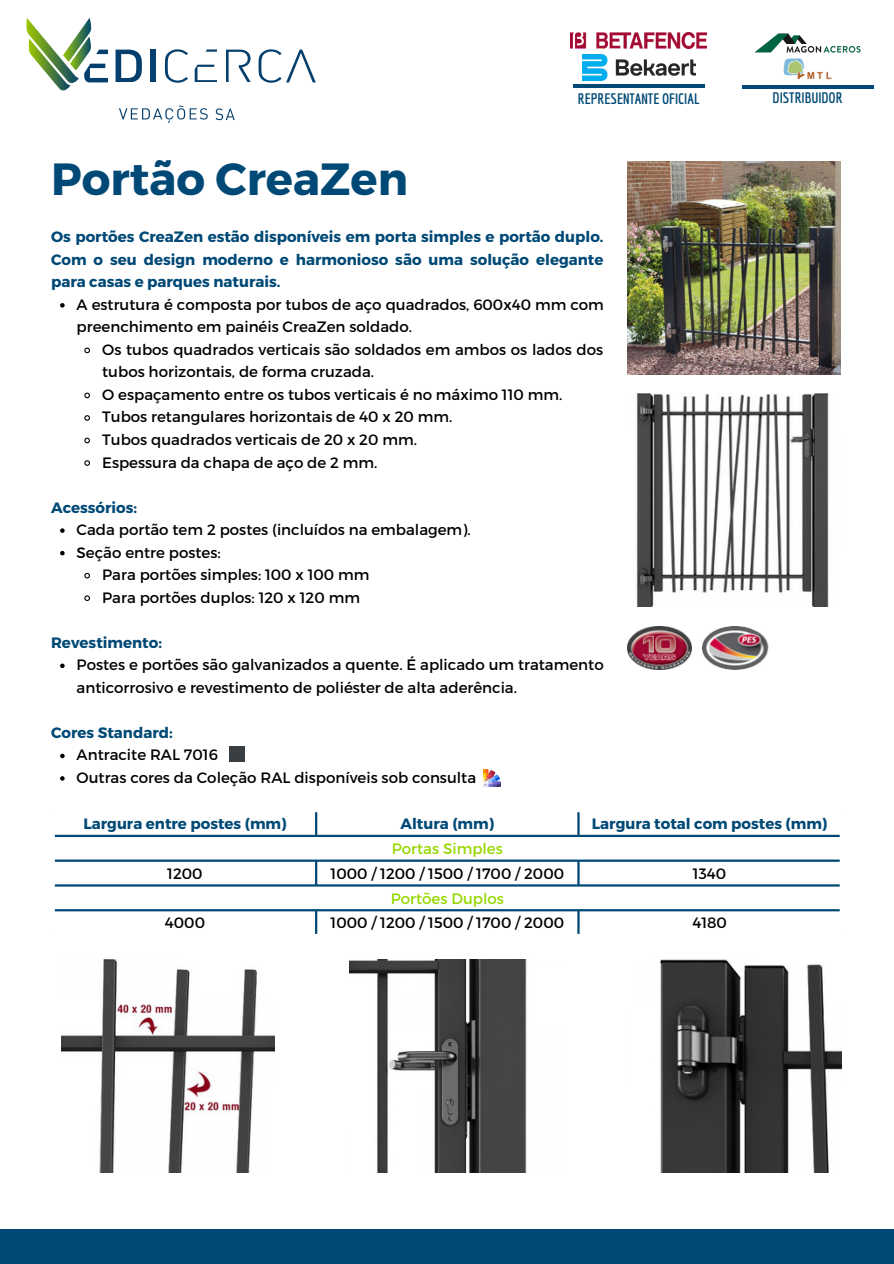
<style>
.page{position:relative;width:894px;height:1264px;background:#fff}
.page>*{position:absolute;margin:0;border:0;box-sizing:border-box;transform-origin:0 0}
.t1{font:700 45px "Montserrat";color:#004976}
.t2{font:15px/22.5px "Montserrat";color:#000}
.t3{font:700 15px/22.5px "Montserrat";color:#004976;text-align:justify}
.t4{font:15px "Montserrat";color:#97d700}
.t5{font:700 14.85px "Economica";color:#004976}
</style>
<div class="page">
<svg style="left:55px;top:812px;width:784px;height:121px"></svg>
<hr style="left:315px;top:812px;width:2px;height:22px;background:#004976">
<hr style="left:315px;top:861px;width:2px;height:23px;background:#004976">
<hr style="left:315px;top:911px;width:2px;height:22px;background:#004976">
<hr style="left:577px;top:812px;width:2px;height:22px;background:#004976">
<hr style="left:577px;top:861px;width:2px;height:23px;background:#004976">
<hr style="left:577px;top:911px;width:2px;height:22px;background:#004976">
<hr style="left:55px;top:834px;width:784px;height:3px;background:#004976">
<hr style="left:55px;top:859px;width:784px;height:2px;background:#004976">
<hr style="left:55px;top:884px;width:784px;height:2px;background:#004976">
<hr style="left:55px;top:909px;width:784px;height:2px;background:#004976">
<img style="left:350px;top:959px;width:177px;height:213px">
<img style="left:62px;top:959px;width:212px;height:213px">
<img style="left:627px;top:161px;width:213px;height:213px">
<img style="left:636px;top:394px;width:193px;height:213px">
<img style="left:627px;top:626px;width:64px;height:43px">
<img style="left:702px;top:626px;width:67px;height:43px">
<svg style="left:60px;top:303px;width:5px;height:4px"></svg>
<svg style="left:84px;top:347px;width:6px;height:7px"></svg>
<svg style="left:84px;top:392px;width:6px;height:7px"></svg>
<svg style="left:84px;top:415px;width:6px;height:6px"></svg>
<svg style="left:84px;top:437px;width:6px;height:7px"></svg>
<svg style="left:84px;top:460px;width:6px;height:6px"></svg>
<svg style="left:60px;top:528px;width:5px;height:5px"></svg>
<svg style="left:60px;top:551px;width:5px;height:4px"></svg>
<svg style="left:84px;top:572px;width:6px;height:7px"></svg>
<svg style="left:84px;top:595px;width:6px;height:6px"></svg>
<svg style="left:60px;top:663px;width:5px;height:5px"></svg>
<svg style="left:60px;top:753px;width:5px;height:5px"></svg>
<svg style="left:60px;top:776px;width:5px;height:4px"></svg>
<img style="left:660px;top:959px;width:181px;height:213px">
<div style="left:229px;top:746px;width:15px;height:16px;background:#383e42"></div>
<img style="left:483px;top:769px;width:17px;height:17px">
<div style="left:0;top:1228px;width:893px;height:35px;background:#004976"></div>
<img style="left:783px;top:58px;width:47px;height:22px">
<hr style="left:572px;top:84px;width:132px;height:4px;background:#004976">
<img style="left:570px;top:33px;width:135px;height:16px">
<img style="left:582px;top:55px;width:113px;height:26px">
<img style="left:754px;top:33px;width:106px;height:20px">
<hr style="left:741px;top:85px;width:132px;height:3px;background:#004976">
<svg style="left:26px;top:18px;width:82px;height:72px"></svg>
<svg style="left:115px;top:50px;width:26px;height:32px"></svg>
<div style="left:150px;top:50px;width:6px;height:32px;background:#043f6d"></div>
<svg style="left:165px;top:49px;width:23px;height:34px"></svg>
<svg style="left:119px;top:105px;width:89px;height:18px"></svg>
<svg style="left:195px;top:49px;width:22px;height:33px"></svg>
<svg style="left:226px;top:50px;width:24px;height:32px"></svg>
<svg style="left:215px;top:108px;width:20px;height:12px"></svg>
<svg style="left:258px;top:49px;width:58px;height:34px"></svg>
<h1 class="t1" style="left:51px;top:150px;width:358px">Portão CreaZen</h1>
<p class="t5" style="left:577px;top:90px;width:123px">REPRESENTANTE OFICIAL</p>
<p class="t5" style="left:772px;top:89px;width:72px">DISTRIBUIDOR</p>
<p class="t3" style="left:51px;top:225px;width:553px">Os portões CreaZen estão disponíveis em porta simples e portão duplo.<br>Com o seu design moderno e harmonioso são uma solução elegante para casas e parques naturais.</p>
<p class="t2" style="left:77px;top:292px;width:528px">A estrutura é composta por tubos de aço quadrados, 600x40 mm com preenchimento em painéis CreaZen soldado.</p>
<p class="t2" style="left:102px;top:337px;width:502px">Os tubos quadrados verticais são soldados em ambos os lados dos tubos horizontais, de forma cruzada.<br>O espaçamento entre os tubos verticais é no máximo 110 mm.<br>Tubos retangulares horizontais de 40 x 20 mm.<br>Tubos quadrados verticais de 20 x 20 mm.<br>Espessura da chapa de aço de 2 mm.</p>
<p class="t3" style="left:51px;top:495px;width:87px">Acessórios:</p>
<p class="t2" style="left:77px;top:518px;width:395px">Cada portão tem 2 postes (incluídos na embalagem).</p>
<p class="t2" style="left:77px;top:540px;width:145px">Seção entre postes:</p>
<p class="t2" style="left:102px;top:563px;width:269px">Para portões simples: 100 x 100 mm</p>
<p class="t2" style="left:102px;top:585px;width:259px">Para portões duplos: 120 x 120 mm</p>
<p class="t3" style="left:51px;top:630px;width:112px">Revestimento:</p>
<p class="t2" style="left:77px;top:653px;width:528px">Postes e portões são galvanizados a quente. É aplicado um tratamento anticorrosivo e revestimento de poliéster de alta aderência.</p>
<p class="t3" style="left:51px;top:720px;width:123px">Cores Standard:</p>
<p class="t2" style="left:77px;top:743px;width:401px">Antracite RAL 7016<br>Outras cores da Coleção RAL disponíveis sob consulta</p>
<p class="t3" style="left:83px;top:811px;width:204px">Largura entre postes (mm)</p>
<p class="t3" style="left:400px;top:811px;width:95px">Altura (mm)</p>
<p class="t3" style="left:591px;top:811px;width:237px">Largura total com postes (mm)</p>
<p class="t4" style="left:391px;top:838px;width:112px">Portas Simples</p>
<p class="t2" style="left:167px;top:861px;width:37px">1200</p>
<p class="t2" style="left:330px;top:861px;width:235px">1000 / 1200 / 1500 / 1700 / 2000</p>
<p class="t2" style="left:692px;top:861px;width:35px">1340</p>
<p class="t4" style="left:390px;top:888px;width:115px">Portões Duplos</p>
<p class="t2" style="left:165px;top:910px;width:42px">4000</p>
<p class="t2" style="left:330px;top:910px;width:235px">1000 / 1200 / 1500 / 1700 / 2000</p>
<p class="t2" style="left:692px;top:910px;width:36px">4180</p>
</div>
